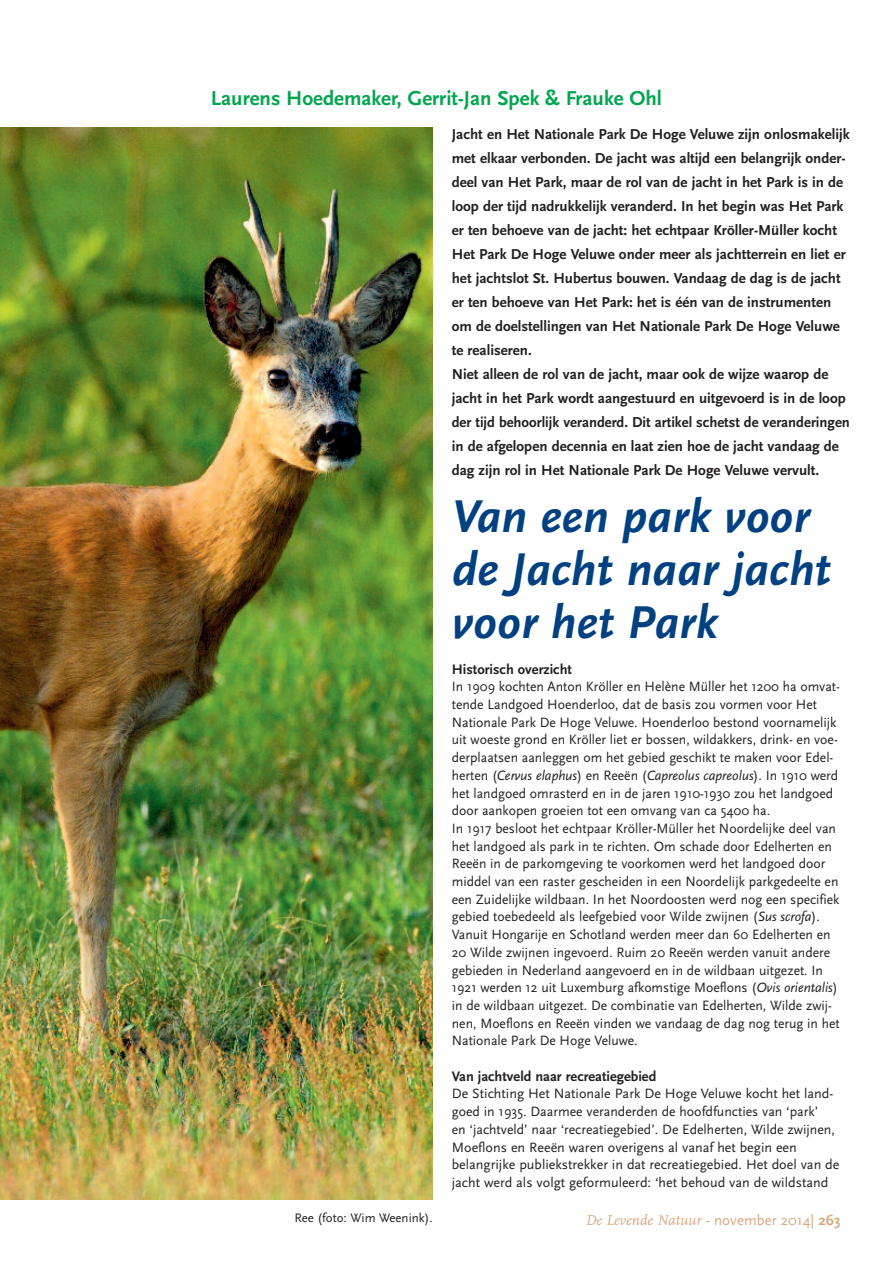
<style>
.page{position:relative;width:893px;height:1263px;background:#fff}
.page>*{position:absolute;margin:0;border:0;box-sizing:border-box;transform-origin:0 0}
.t1{font:italic 700 48px/53.1px "Scala Sans";color:#014181}
.t2{font:700 21px "Scala Sans";color:#00a54f}
.t3{font:700 15px/24px "Scala Sans";color:#231f20}
.t4{font:italic 15px "FF Scala";color:#d7a77e}
.t5{font:700 14.4px "Scala Sans";color:#231f20}
.t6{font:14.1px/17.7px "Scala Sans";color:#231f20}
.t7{font:12.9px "Scala Sans";color:#231f20}
.s1{font-style:italic}
.s2{font-family:"Scala Sans";font-style:normal}
.s3{font-family:"Scala Sans";font-weight:700;font-style:normal}
</style>
<div class="page">
<img style="left:0;top:128px;width:433px;height:1071px">
<h2 class="t2" style="left:211px;top:85px;width:453px">Laurens Hoedemaker, Gerrit-Jan Spek &amp; Frauke Ohl</h2>
<p class="t3" style="left:452px;top:122px;width:400px">Jacht en Het Nationale Park De Hoge Veluwe zijn onlosmakelijk met elkaar verbonden. De jacht was altijd een belangrijk onder&shy;deel van Het Park, maar de rol van de jacht in het Park is in de loop der tijd nadrukkelijk veranderd. In het begin was Het Park er ten behoeve van de jacht: het echtpaar Kröller-Müller kocht Het Park De Hoge Veluwe onder meer als jachtterrein en liet er het jachtslot St. Hubertus bouwen. Vandaag de dag is de jacht er ten behoeve van Het Park: het is één van de instrumenten om de doelstellingen van Het Nationale Park De Hoge Veluwe te realiseren.<br>Niet alleen de rol van de jacht, maar ook de wijze waarop de jacht in het Park wordt aangestuurd en uitgevoerd is in de loop der tijd behoorlijk veranderd. Dit artikel schetst de veranderingen in de afgelopen decennia en laat zien hoe de jacht vandaag de dag zijn rol in Het Nationale Park De Hoge Veluwe vervult.</p>
<h1 class="t1" style="left:452px;top:489px;width:381px">Van een park voor de Jacht naar jacht voor het Park</h1>
<p class="t7" style="left:294px;top:1210px;width:140px">Ree (foto: Wim Weenink).</p>
<p class="t5" style="left:452px;top:660px;width:122px">Historisch overzicht</p>
<p class="t6" style="left:452px;top:677px;width:390px">In 1909 kochten Anton Kröller en Helène Müller het 1200 ha omvat&shy;tende Landgoed Hoenderloo, dat de basis zou vormen voor Het Nationale Park De Hoge Veluwe. Hoenderloo bestond voornamelijk uit woeste grond en Kröller liet er bossen, wildakkers, drink- en voe&shy;derplaatsen aanleggen om het gebied geschikt te maken voor Edel&shy;herten (<span class="s1">Cervus elaphus</span>) en Reeën (<span class="s1">Capreolus capreolus</span>). In 1910 werd het landgoed omrasterd en in de jaren 1910-1930 zou het landgoed door aankopen groeien tot een omvang van ca 5400 ha.<br>In 1917 besloot het echtpaar Kröller-Müller het Noordelijke deel van het landgoed als park in te richten. Om schade door Edelherten en Reeën in de parkomgeving te voorkomen werd het landgoed door middel van een raster gescheiden in een Noordelijk parkgedeelte en een Zuidelijke wildbaan. In het Noordoosten werd nog een specifiek gebied toebedeeld als leefgebied voor Wilde zwijnen (<span class="s1">Sus scrofa</span>).<br>Vanuit Hongarije en Schotland werden meer dan 60 Edelherten en 20 Wilde zwijnen ingevoerd. Ruim 20 Reeën werden vanuit andere gebieden in Nederland aangevoerd en in de wildbaan uitgezet. In 1921 werden 12 uit Luxemburg afkomstige Moeflons (<span class="s1">Ovis orientalis</span>) in de wildbaan uitgezet. De combinatie van Edelherten, Wilde zwij&shy;nen, Moeflons en Reeën vinden we vandaag de dag nog terug in het Nationale Park De Hoge Veluwe.</p>
<p class="t5" style="left:452px;top:1067px;width:206px">Van jachtveld naar recreatiegebied</p>
<p class="t6" style="left:452px;top:1085px;width:389px">De Stichting Het Nationale Park De Hoge Veluwe kocht het land&shy;goed in 1935. Daarmee veranderden de hoofdfuncties van ‘park’<br>en ‘jachtveld’ naar ‘recreatiegebied’. De Edelherten, Wilde zwijnen, Moeflons en Reeën waren overigens al vanaf het begin een belangrijke publiekstrekker in dat recreatiegebied. Het doel van de jacht werd als volgt geformuleerd: ‘het behoud van de wildstand</p>
<p class="t4" style="left:585px;top:1211px;width:257px">De Levende Natuur <span class="s2">- november 2014|</span> <span class="s3">263</span></p>
</div>
